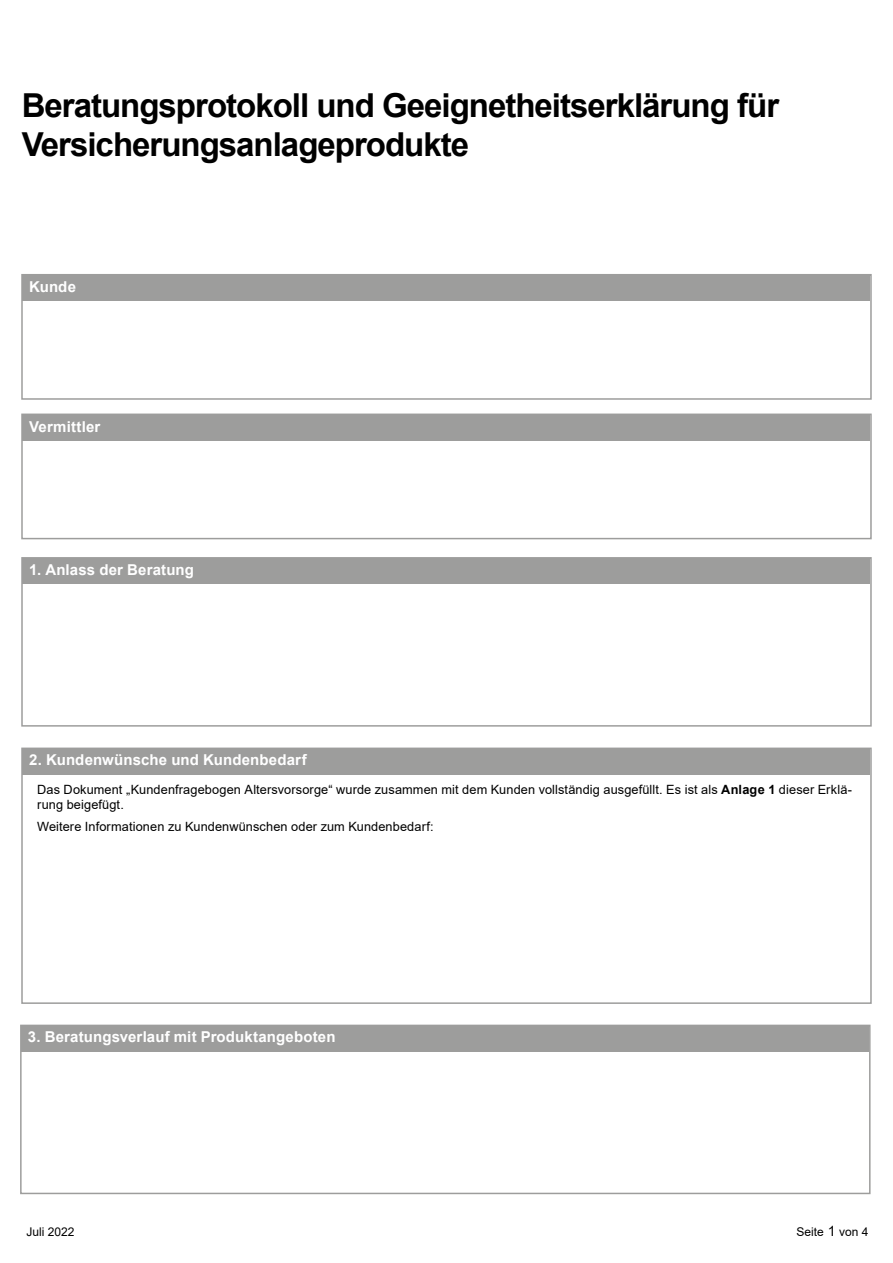
<style>
.page{position:relative;width:893px;height:1263px;background:#fff}
.page>*{position:absolute;margin:0;border:0;box-sizing:border-box;transform-origin:0 0}
.t1{font:700 33px/39px "Arial";letter-spacing:-.03em;color:#000}
.t2{font:700 15px "Arial";letter-spacing:.01em;color:#fff}
.t3{font:12.75px/15.8px "Arial";letter-spacing:.01em;color:#000}
.t4{font:12px "Arial";color:#000}
.s1{font-weight:700}
.s2{font-size:14.25px}
</style>
<div class="page">
<div style="left:23px;top:749px;width:847px;height:25px;background:#9d9d9c"></div>
<div style="left:21px;top:747px;width:851px;height:257px;border:2px solid #9d9d9c"></div>
<div style="left:22px;top:1026px;width:847px;height:26px;background:#9d9d9c"></div>
<div style="left:20px;top:1025px;width:850px;height:169px;border:2px solid #9d9d9c"></div>
<div style="left:23px;top:275px;width:847px;height:26px;background:#9d9d9c"></div>
<div style="left:21px;top:274px;width:851px;height:126px;border:2px solid #9d9d9c"></div>
<div style="left:23px;top:415px;width:847px;height:26px;background:#9d9d9c"></div>
<div style="left:21px;top:414px;width:851px;height:125px;border:2px solid #9d9d9c"></div>
<div style="left:23px;top:559px;width:847px;height:25px;background:#9d9d9c"></div>
<div style="left:21px;top:557px;width:851px;height:170px;border:2px solid #9d9d9c"></div>
<h1 class="t1" style="left:22px;top:86px;width:759px">Beratungsprotokoll und Geeignetheitserklärung für<br>Versicherungsanlageprodukte</h1>
<p class="t2" style="left:29px;top:276px;width:48px">Kunde</p>
<p class="t2" style="left:29px;top:416px;width:73px">Vermittler</p>
<p class="t2" style="left:29px;top:559px;width:166px">1. Anlass der Beratung</p>
<p class="t2" style="left:29px;top:749px;width:279px">2. Kundenwünsche und Kundenbedarf</p>
<p class="t3" style="left:37px;top:781px;width:816px">Das Dokument „Kundenfragebogen Altersvorsorge“ wurde zusammen mit dem Kunden vollständig ausgefüllt. Es ist als <span class="s1">Anlage 1</span> dieser Erklä&shy;rung beigefügt.</p>
<p class="t3" style="left:37px;top:819px;width:398px">Weitere Informationen zu Kundenwünschen oder zum Kundenbedarf:</p>
<p class="t2" style="left:28px;top:1027px;width:309px">3. Beratungsverlauf mit Produktangeboten</p>
<p class="t4" style="left:27px;top:1224px;width:50px">Juli 2022</p>
<p class="t4" style="left:796px;top:1224px;width:73px">Seite <span class="s2">1</span> von 4</p>
</div>
